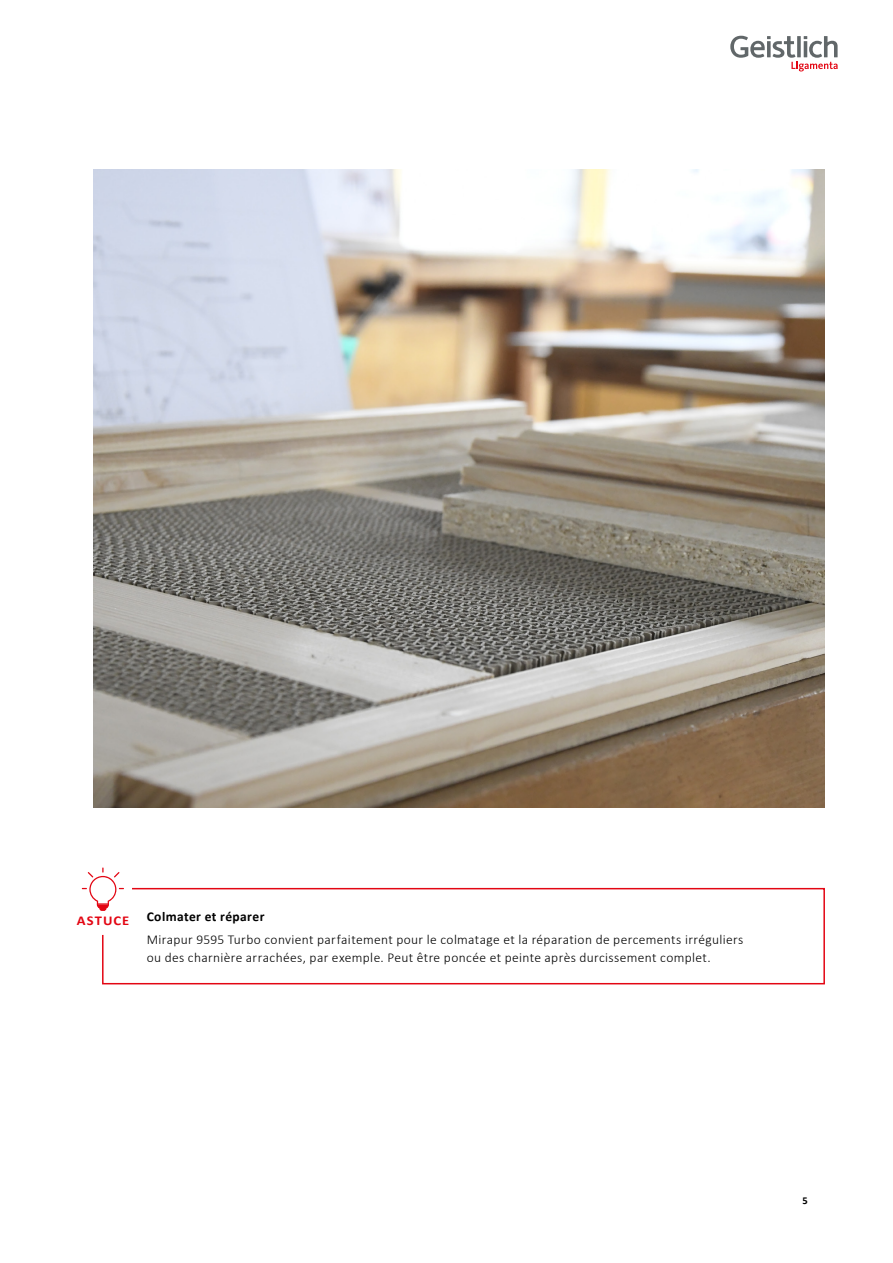
<style>
.page{position:relative;width:893px;height:1263px;background:#fff}
.page>*{position:absolute;margin:0;border:0;box-sizing:border-box;transform-origin:0 0}
.t1{font:300 13.5px/18px "Calibri";letter-spacing:.025em;color:#000}
.t2{font:700 13.5px "Calibri";letter-spacing:.03em;color:#000}
.t3{font:700 13.5px "Calibri";letter-spacing:.075em;color:#e30613;scale:1.08 1}
.t4{font:700 10.5px "Calibri";color:#000}
</style>
<div class="page">
<svg style="left:102px;top:887px;width:723px;height:98px"></svg>
<svg style="left:82px;top:867px;width:42px;height:44px"></svg>
<img style="left:94px;top:170px;width:731px;height:638px">
<svg style="left:730px;top:36px;width:108px;height:35px"></svg>
<p class="t3" style="left:77px;top:911px;width:50px">ASTUCE</p>
<p class="t2" style="left:147px;top:907px;width:119px">Colmater et réparer</p>
<p class="t1" style="left:147px;top:930px;width:598px">Mirapur 9595 Turbo convient parfaitement pour le colmatage et la réparation de percements irréguliers ou des charnière arrachées, par exemple. Peut être poncée et peinte après durcissement complet.</p>
<p class="t4" style="left:803px;top:1193px;width:7px">5</p>
</div>
